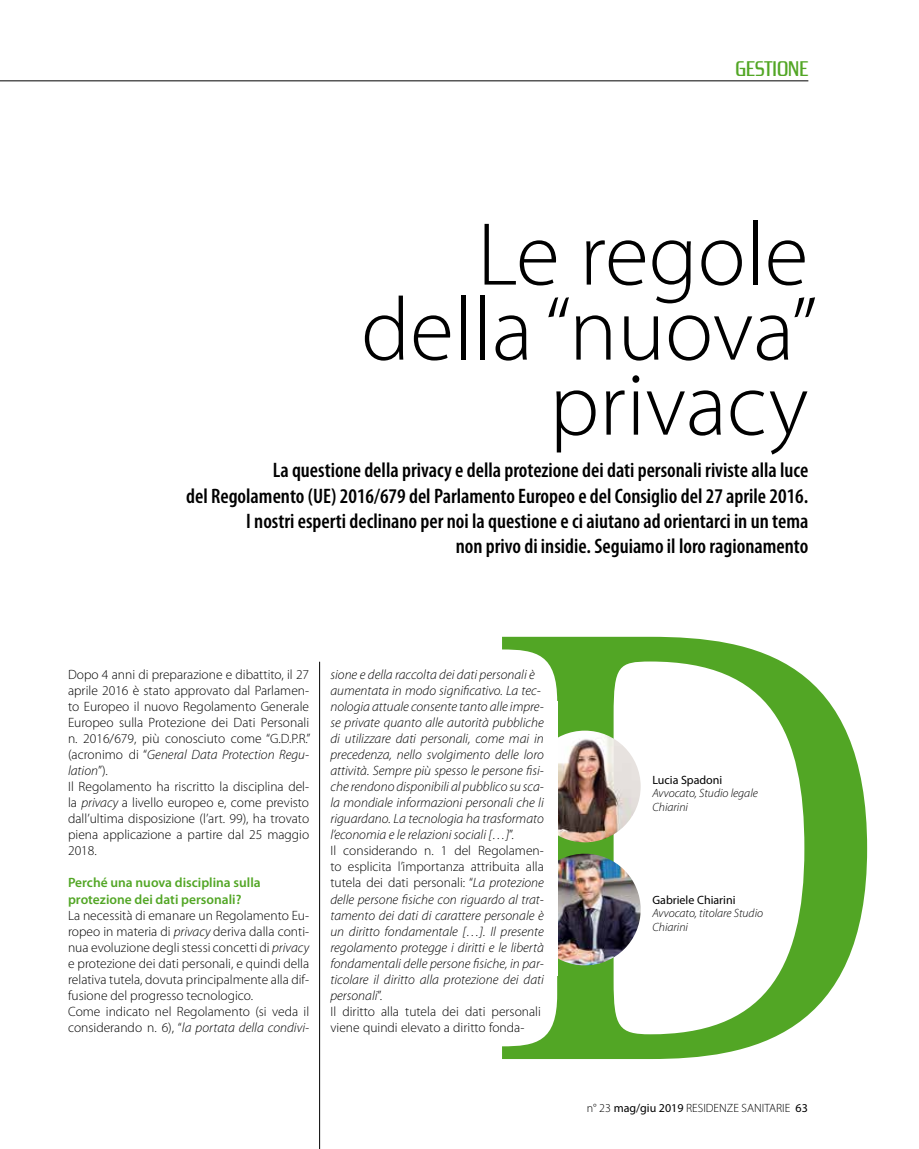
<style>
.page{position:relative;width:919px;height:1149px;background:#fff}
.page>*{position:absolute;margin:0;border:0;box-sizing:border-box;transform-origin:0 0}
.t1{font:300 90px/75px "Myriad Pro";color:#000;text-align:right}
.t2{font:600 condensed 21px/25.2px "Myriad Pro";color:#000;text-align:right}
.t3{font:21px "Zrnic Rg";color:#52a625}
.t4{font:italic 300 13.5px/16px "Myriad Pro";color:#000}
.t5{font:300 13.5px/16px "Myriad Pro";color:#000}
.t6{font:600 13.5px/16px "Myriad Pro";color:#52a625}
.t7{font:italic 300 12px/13.5px "Myriad Pro";color:#000}
.t8{font:300 12px "Myriad Pro";color:#000}
.t9{font:12px "Myriad Pro";color:#000}
.s1{font-style:italic}
.s2{font-style:normal}
.s3{font-weight:400}
</style>
<div class="page">
<hr style="left:0;top:81px;width:808px;height:1px;background:#000">
<hr style="left:319px;top:661px;width:1px;height:487px;background:#000">
<svg style="left:502px;top:636px;width:365px;height:422px"></svg>
<img style="left:529px;top:853px;width:111px;height:112px;border-radius:56px">
<img style="left:529px;top:730px;width:111px;height:112px;border-radius:56px">
<div style="left:523px;top:701px;width:34px;height:274px;background:#fff"></div>
<h2 class="t3" style="left:735px;top:56px;width:74px">GESTIONE</h2>
<h1 class="t1" style="left:361px;top:218px;width:457px">Le regole della “nuova” privacy</h1>
<p class="t2" style="left:186px;top:458px;width:623px">La questione della privacy e della protezione dei dati personali riviste alla luce<br>del Regolamento (UE) 2016/679 del Parlamento Europeo e del Consiglio del 27 aprile 2016.<br>I nostri esperti declinano per noi la questione e ci aiutano ad orientarci in un tema<br>non privo di insidie. Seguiamo il loro ragionamento</p>
<p class="t5" style="left:68px;top:666px;width:244px">Dopo 4 anni di preparazione e dibattito, il 27 aprile 2016 è stato approvato dal Parlamen&shy;to Europeo il nuovo Regolamento Generale Europeo sulla Protezione dei Dati Personali n. 2016/679, più conosciuto come “G.D.P.R.” (acronimo di “<span class="s1">General Data Protection Regu&shy;lation</span>”).<br>Il Regolamento ha riscritto la disciplina del&shy;la <span class="s1">privacy</span> a livello europeo e, come previsto dall’ultima disposizione (l’art. 99), ha trovato piena applicazione a partire dal 25 maggio 2018.</p>
<p class="t6" style="left:68px;top:874px;width:194px">Perché una nuova disciplina sulla protezione dei dati personali?</p>
<p class="t5" style="left:68px;top:907px;width:242px">La necessità di emanare un Regolamento Eu&shy;ropeo in materia di <span class="s1">privacy</span> deriva dalla conti&shy;nua evoluzione degli stessi concetti di <span class="s1">privacy </span>e protezione dei dati personali, e quindi della relativa tutela, dovuta principalmente alla dif&shy;fusione del progresso tecnologico.<br>Come indicato nel Regolamento (si veda il considerando n. 6), “<span class="s1">la portata della condivi-</span></p>
<p class="t4" style="left:330px;top:666px;width:215px">sione e della raccolta dei dati personali è aumentata in modo significativo. La tec&shy;nologia attuale consente tanto alle impre&shy;se private quanto alle autorità pubbliche di utilizzare dati personali, come mai in precedenza, nello svolgimento delle loro attività. Sempre più spesso le persone fisi&shy;che rendono disponibili al pubblico su sca&shy;la mondiale informazioni personali che li riguardano. La tecnologia ha trasformato l’economia e le relazioni sociali […]<span class="s2">”.<br>Il considerando n. 1 del Regolamen&shy;to esplicita l’importanza attribuita alla tutela dei dati personali: “</span>La protezione delle persone fisiche con riguardo al trat&shy;tamento dei dati di carattere personale è un diritto fondamentale […]. Il presente regolamento protegge i diritti e le libertà fondamentali delle persone fisiche, in par&shy;ticolare il diritto alla protezione dei dati personali<span class="s2">”.<br>Il diritto alla tutela dei dati personali viene quindi elevato a diritto fonda-</span></p>
<p class="t9" style="left:652px;top:771px;width:71px">Lucia Spadoni</p>
<p class="t7" style="left:652px;top:786px;width:107px">Avvocato, Studio legale<br>Chiarini</p>
<p class="t9" style="left:652px;top:892px;width:85px">Gabriele Chiarini</p>
<p class="t7" style="left:652px;top:906px;width:112px">Avvocato, titolare Studio<br>Chiarini</p>
<p class="t8" style="left:586px;top:1100px;width:222px">n° 23 <span class="s3">mag/giu 2019</span> RESIDENZE SANITARIE <span class="s3">63</span></p>
</div>
